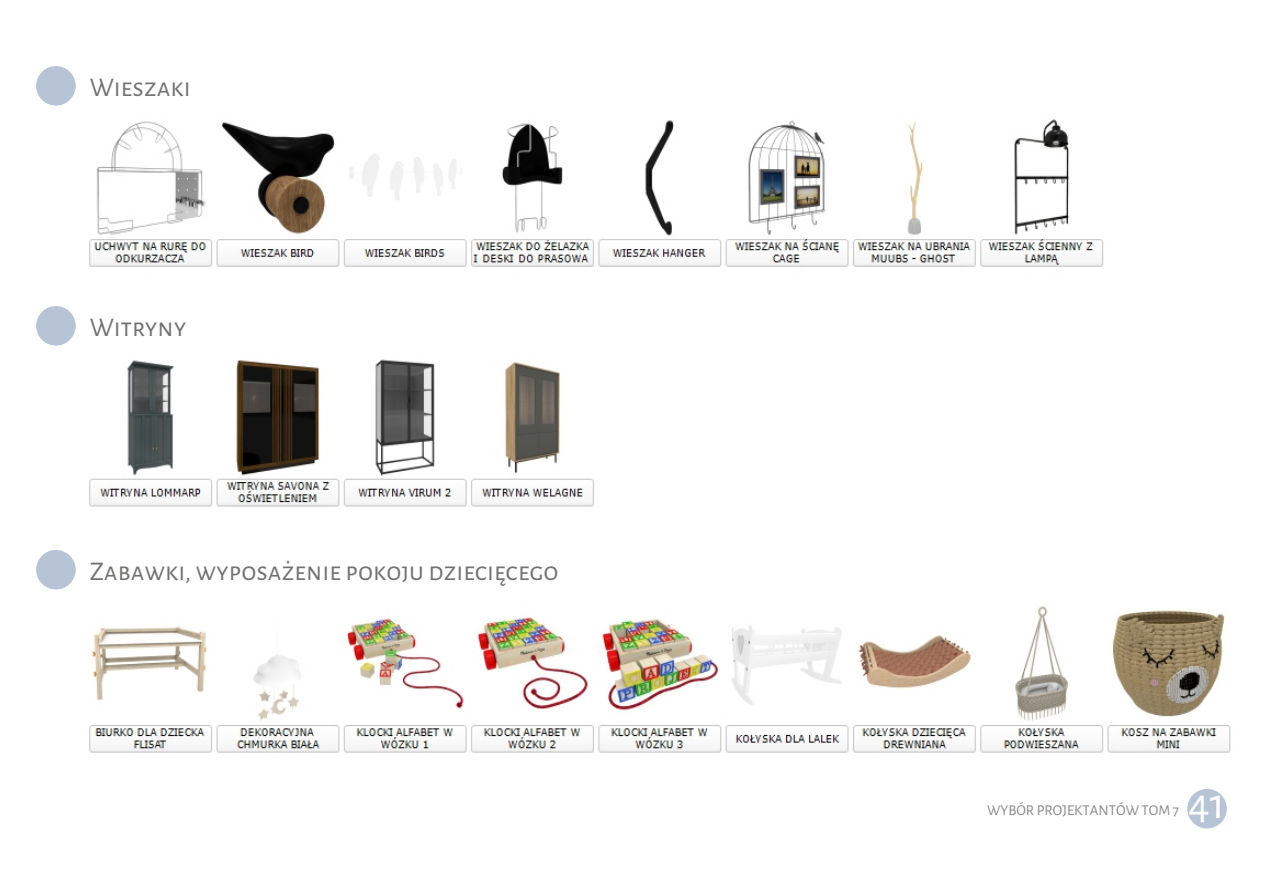
<style>
.page{position:relative;width:1263px;height:893px;background:#fff}
.page>*{position:absolute;margin:0;border:0;box-sizing:border-box;transform-origin:0 0}
.t1{font:45px "Alegreya Sans SC";color:#fefefe}
.t2{font:27px "Alegreya Sans SC";color:#727271}
.t3{font:15px "Alegreya Sans SC";color:#898989}
</style>
<div class="page">
<div style="left:36px;top:66px;width:40px;height:40px;background:#b6c4d6;border-radius:50%"></div>
<div style="left:1187px;top:789px;width:40px;height:39px;background:#b6c4d6;border-radius:50%"></div>
<img style="left:89px;top:119px;width:1015px;height:148px">
<div style="left:36px;top:306px;width:40px;height:40px;background:#b6c4d6;border-radius:50%"></div>
<img style="left:89px;top:359px;width:505px;height:148px">
<img style="left:89px;top:606px;width:1142px;height:147px">
<div style="left:36px;top:550px;width:40px;height:39px;background:#b6c4d6;border-radius:50%"></div>
<p class="t2" style="left:90px;top:74px;width:103px">Wieszaki</p>
<p class="t2" style="left:90px;top:314px;width:98px">Witryny</p>
<p class="t2" style="left:90px;top:558px;width:470px">Zabawki, wyposażenie pokoju dziecięcego</p>
<p class="t3" style="left:987px;top:803px;width:193px">WYBÓR PROJEKTANTÓW TOM 7</p>
<h1 class="t1" style="left:1188px;top:782px;width:39px">41</h1>
</div>
